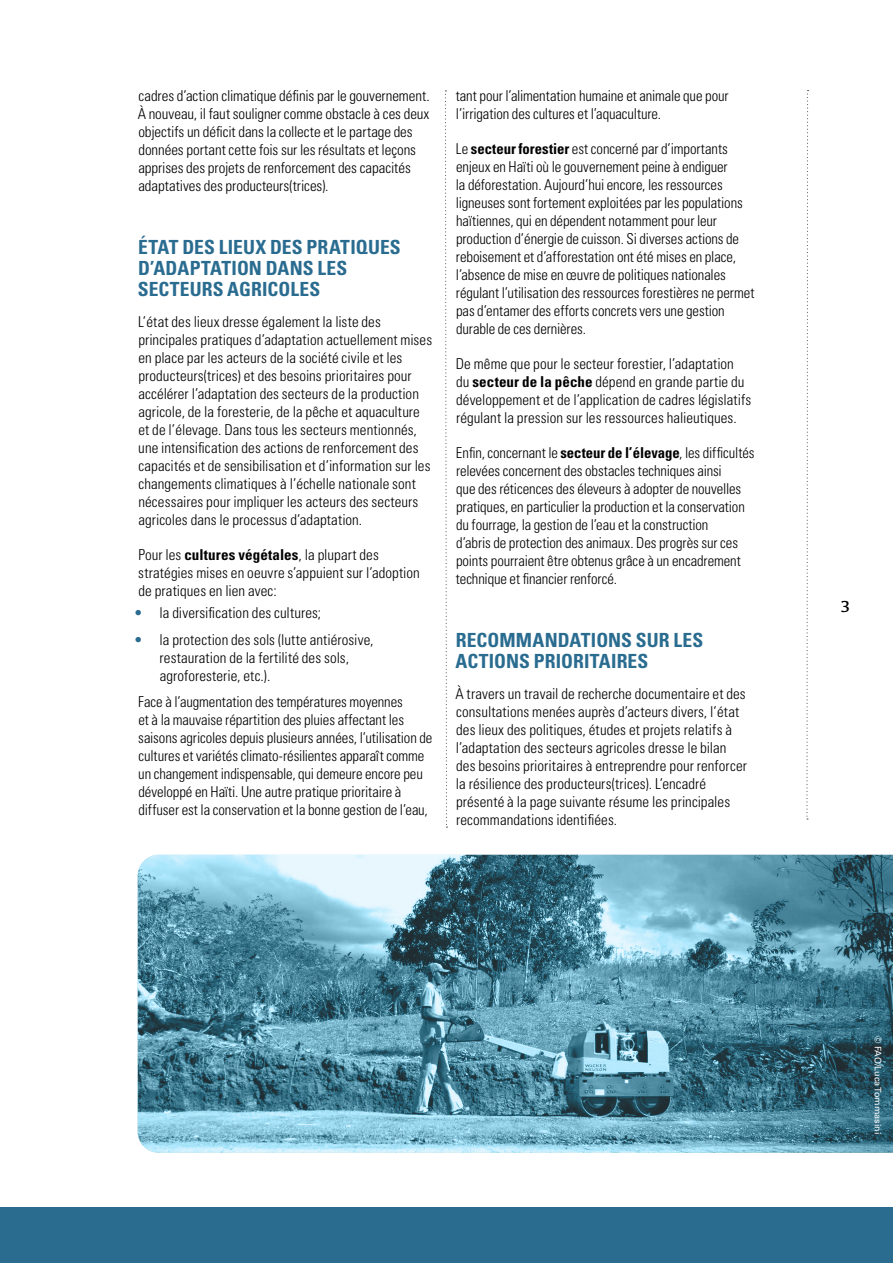
<style>
.page{position:relative;width:893px;height:1263px;background:#fff}
.page>*{position:absolute;margin:0;border:0;box-sizing:border-box;transform-origin:0 0}
.t1{font:700 condensed 19.5px/21px "Univers";letter-spacing:.005em;color:#2a6c90}
.t2{font:16.5px "Kefa";color:#000}
.t3{font:300 condensed 15px/18px "Univers";color:#000}
.t4{font:9px "Univers";color:#fff}
.s1{font-weight:700}
.s2{color:#2a6c90}
</style>
<div class="page">
<div style="left:0;top:1207px;width:893px;height:56px;background:#2a6c90"></div>
<svg style="left:445px;top:90px;width:3px;height:738px"></svg>
<img style="left:138px;top:855px;width:755px;height:298px">
<svg style="left:806px;top:90px;width:3px;height:729px"></svg>
<p class="t3" style="left:138px;top:87px;width:293px">cadres d’action climatique définis par le gouvernement.<br>À nouveau, il faut souligner comme obstacle à ces deux objectifs un déficit dans la collecte et le partage des données portant cette fois sur les résultats et leçons apprises des projets de renforcement des capacités adaptatives des producteurs(trices).</p>
<h1 class="t1" style="left:138px;top:237px;width:264px">ÉTAT DES LIEUX DES PRATIQUES<br>D’ADAPTATION DANS LES<br>SECTEURS AGRICOLES</h1>
<p class="t3" style="left:138px;top:313px;width:295px">L’état des lieux dresse également la liste des principales pratiques d’adaptation actuellement mises en place par les acteurs de la société civile et les producteurs(trices) et des besoins prioritaires pour accélérer l’adaptation des secteurs de la production agricole, de la foresterie, de la pêche et aquaculture et de l’élevage. Dans tous les secteurs mentionnés, une intensification des actions de renforcement des capacités et de sensibilisation et d’information sur les changements climatiques à l’échelle nationale sont nécessaires pour impliquer les acteurs des secteurs agricoles dans le processus d’adaptation.</p>
<p class="t3" style="left:138px;top:546px;width:283px">Pour les <span class="s1">cultures végétales</span>, la plupart des stratégies mises en oeuvre s’appuient sur l’adoption de pratiques en lien avec:</p>
<p class="t3" style="left:134px;top:604px;width:189px"><span class="s2">•</span> la diversification des cultures;</p>
<p class="t3" style="left:160px;top:631px;width:215px;text-indent:-26px"><span class="s2">•</span> la protection des sols (lutte antiérosive, restauration de la fertilité des sols, agroforesterie, etc.).</p>
<p class="t3" style="left:138px;top:693px;width:296px">Face à l’augmentation des températures moyennes<br>et à la mauvaise répartition des pluies affectant les saisons agricoles depuis plusieurs années, l’utilisation de cultures et variétés climato-résilientes apparaît comme un changement indispensable, qui demeure encore peu développé en Haïti. Une autre pratique prioritaire à diffuser est la conservation et la bonne gestion de l’eau,</p>
<p class="t3" style="left:456px;top:87px;width:274px">tant pour l’alimentation humaine et animale que pour l’irrigation des cultures et l’aquaculture.</p>
<p class="t3" style="left:456px;top:140px;width:300px">Le <span class="s1">secteur forestier</span> est concerné par d’importants enjeux en Haïti où le gouvernement peine à endiguer<br>la déforestation. Aujourd’hui encore, les ressources ligneuses sont fortement exploitées par les populations haïtiennes, qui en dépendent notamment pour leur production d’énergie de cuisson. Si diverses actions de reboisement et d’afforestation ont été mises en place, l’absence de mise en œuvre de politiques nationales régulant l’utilisation des ressources forestières ne permet pas d’entamer des efforts concrets vers une gestion durable de ces dernières.</p>
<p class="t3" style="left:456px;top:355px;width:297px">De même que pour le secteur forestier, l’adaptation<br>du <span class="s1">secteur de la pêche</span> dépend en grande partie du développement et de l’application de cadres législatifs régulant la pression sur les ressources halieutiques.</p>
<p class="t3" style="left:456px;top:444px;width:300px">Enfin, concernant le <span class="s1">secteur de l’élevage</span>, les difficultés relevées concernent des obstacles techniques ainsi<br>que des réticences des éleveurs à adopter de nouvelles pratiques, en particulier la production et la conservation du fourrage, la gestion de l’eau et la construction<br>d’abris de protection des animaux. Des progrès sur ces points pourraient être obtenus grâce à un encadrement technique et financier renforcé.</p>
<h1 class="t1" style="left:455px;top:630px;width:249px">RECOMMANDATIONS SUR LES<br>ACTIONS PRIORITAIRES</h1>
<p class="t3" style="left:455px;top:685px;width:293px">À travers un travail de recherche documentaire et des consultations menées auprès d’acteurs divers, l’état des lieux des politiques, études et projets relatifs à l’adaptation des secteurs agricoles dresse le bilan des besoins prioritaires à entreprendre pour renforcer la résilience des producteurs(trices). L’encadré présenté à la page suivante résume les principales recommandations identifiées.</p>
<p class="t2" style="left:841px;top:596px;width:11px">3</p>
<p class="t4" style="left:883px;top:1036px;width:100px;rotate:90deg">© FAO/Luca Tommasini</p>
</div>
